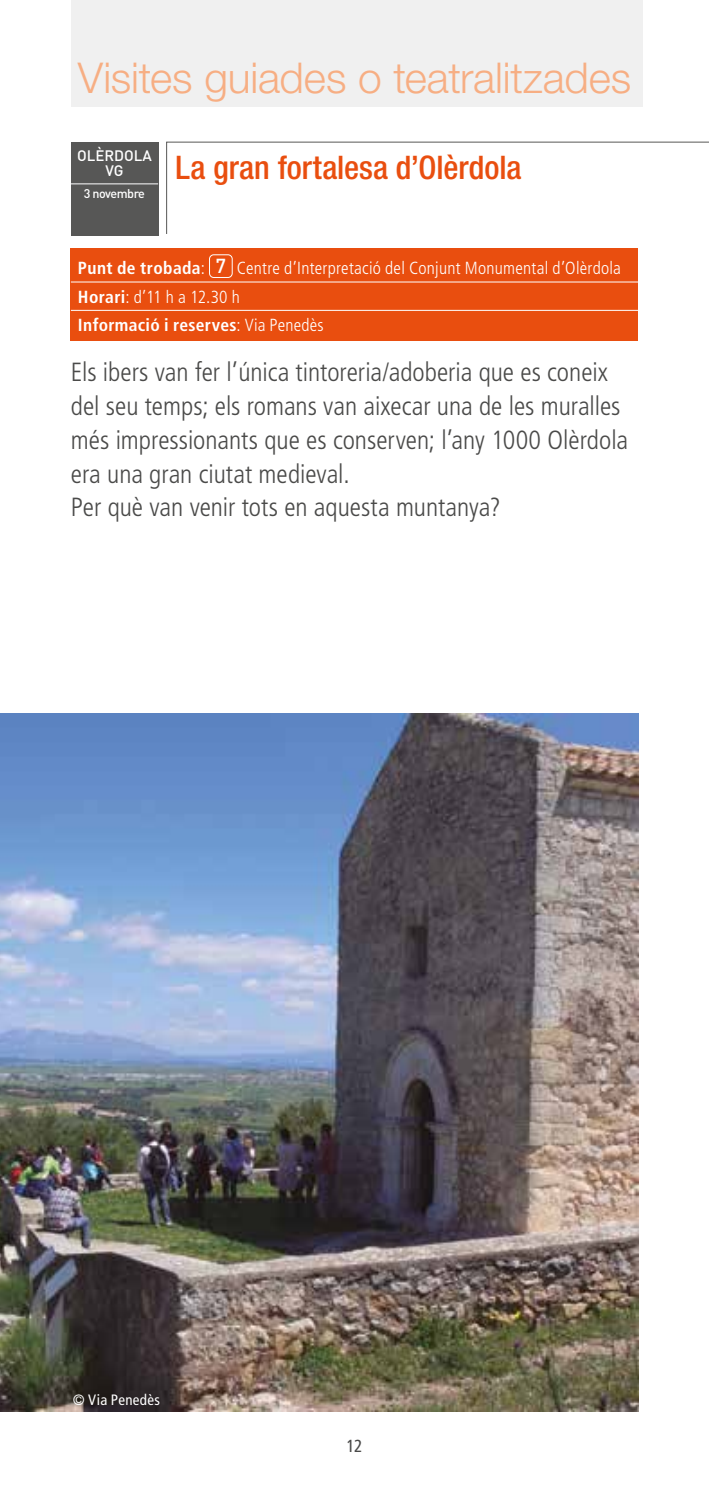
<style>
.page{position:relative;width:709px;height:1489px;background:#fff}
.page>*{position:absolute;margin:0;border:0;box-sizing:border-box;transform-origin:0 0}
.t1{font:300 42.5px "Helvetica Neue LT Std";letter-spacing:-.005em;color:#f7ae83}
.t2{font:500 condensed 32.5px "Helvetica Neue LT Std";color:#e94e0f}
.t3{font:300 condensed 26.25px/33.8px "Frutiger LT Std";color:#4a4a49}
.t4{font:300 condensed 17.5px/28.2px "Frutiger LT Std";letter-spacing:.015em;color:#fff}
.t5{font:condensed 17.5px "Frutiger LT Std";color:#4a4a49}
.t6{font:condensed 15px "Frutiger LT Std";letter-spacing:.025em;color:#fff}
.t7{font:500 15px/15px "DIN";color:#fff;text-align:center}
.t8{font:500 12.5px "DIN";letter-spacing:-.04em;color:#fff}
.s1{font-weight:700}
.s2{font-family:"DIN";font-weight:500;font-stretch:normal;font-size:20px}
</style>
<div class="page">
<img style="left:0;top:713px;width:638px;height:697px">
<div style="left:71px;top:248px;width:567px;height:92px;background:#e94e0f"></div>
<hr style="left:71px;top:281px;width:567px;height:1px;background:#fff">
<hr style="left:71px;top:310px;width:567px;height:1px;background:#fff">
<div style="left:209px;top:254px;width:23px;height:24px;border:1px solid #fff;border-radius:4px"></div>
<div style="left:71px;top:0;width:571px;height:107px;background:#f0f0f0"></div>
<svg style="left:166px;top:141px;width:543px;height:93px"></svg>
<div style="left:71px;top:142px;width:87px;height:93px;background:#575756"></div>
<hr style="left:71px;top:183px;width:87px;height:1px;background:#fff">
<h1 class="t1" style="left:78px;top:52px;width:555px">Visites guiades o teatralitzades</h1>
<p class="t7" style="left:77px;top:148px;width:76px">OLÈRDOLA<br>VG</p>
<p class="t8" style="left:84px;top:186px;width:63px">3 novembre</p>
<p class="t2" style="left:175px;top:148px;width:347px">La gran fortalesa d’Olèrdola</p>
<p class="t4" style="left:78px;top:254px;width:544px"><span class="s1">Punt de trobada</span>: <span class="s2">7</span> Centre d’Interpretació del Conjunt Monumental d’Olèrdola<br><span class="s1">Horari</span>: d’11 h a 12.30 h<br><span class="s1">Informació i reserves</span>: Via Penedès</p>
<p class="t3" style="left:71px;top:356px;width:559px">Els ibers van fer l’única tintoreria/adoberia que es coneix del seu temps; els romans van aixecar una de les muralles més impressionants que es conserven; l’any 1000 Olèrdola era una gran ciutat medieval.<br>Per què van venir tots en aquesta muntanya?</p>
<p class="t6" style="left:73px;top:1390px;width:89px">© Via Penedès</p>
<p class="t5" style="left:346px;top:1435px;width:18px">12</p>
</div>
